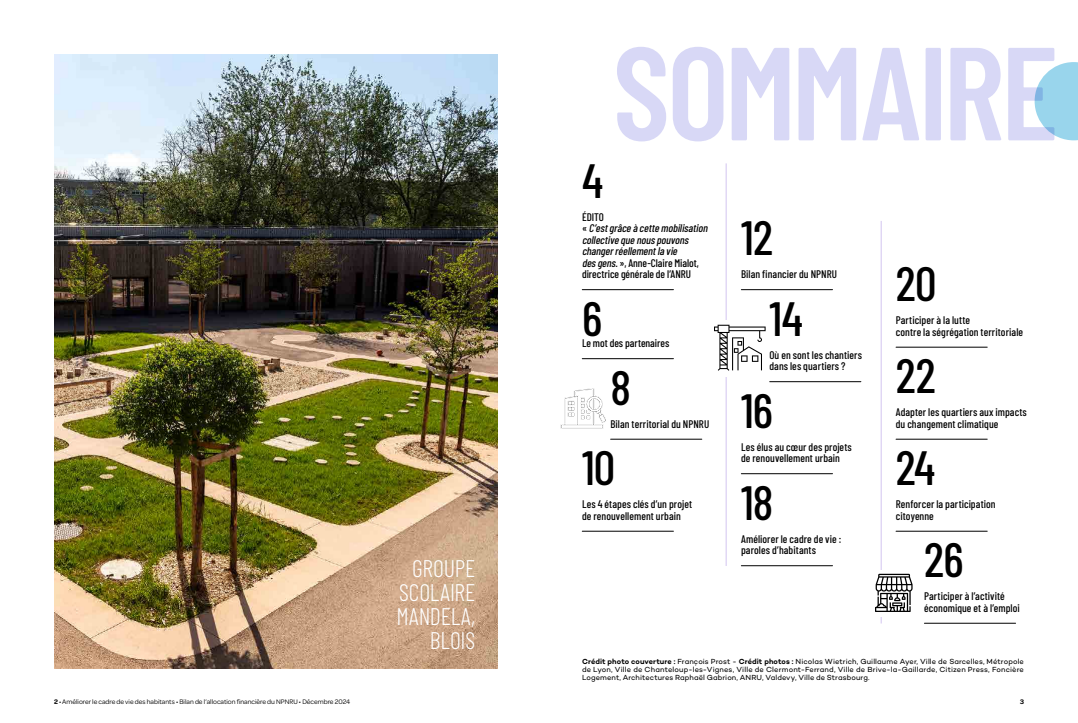
<style>
.page{position:relative;width:1078px;height:723px;background:#fff}
.page>*{position:absolute;margin:0;border:0;box-sizing:border-box;transform-origin:0 0}
.t1{font:600 132.1px "Barlow Condensed";letter-spacing:-.025em;color:#d8d8f6}
.t2{font:500 48px "Barlow Condensed";letter-spacing:-.015em;color:#000}
.t3{font:300 24px/24px "Barlow Condensed";color:#fff;text-align:right}
.t4{font:500 11px/11.5px "Barlow Condensed";letter-spacing:.005em;color:#000}
.t5{font:italic 500 11px/11.5px "Barlow Condensed";color:#000}
.t6{font:7.5px/8px "Campton";letter-spacing:.01em;color:#000;text-align:justify}
.t7{font:7px "Omnes";color:#000}
.t8{font:600 7px "Omnes";color:#000}
.s1{font-style:normal}
.s2{font-weight:600}
</style>
<div class="page">
<img style="left:54px;top:54px;width:443px;height:614px">
<hr style="left:741px;top:289px;width:91px;height:1px;background:#000">
<hr style="left:769px;top:381px;width:91px;height:1px;background:#000">
<hr style="left:741px;top:473px;width:91px;height:1px;background:#000">
<hr style="left:741px;top:565px;width:91px;height:1px;background:#000">
<svg style="left:1034px;top:62px;width:43px;height:78px"></svg>
<hr style="left:582px;top:289px;width:91px;height:1px;background:#000">
<hr style="left:582px;top:358px;width:91px;height:1px;background:#000">
<hr style="left:610px;top:439px;width:91px;height:1px;background:#000">
<hr style="left:582px;top:531px;width:91px;height:1px;background:#000">
<svg style="left:560px;top:388px;width:46px;height:41px"></svg>
<hr style="left:895px;top:347px;width:91px;height:1px;background:#000">
<hr style="left:895px;top:439px;width:91px;height:1px;background:#000">
<hr style="left:895px;top:531px;width:91px;height:1px;background:#000">
<hr style="left:924px;top:623px;width:91px;height:1px;background:#000">
<hr style="left:725px;top:163px;width:1px;height:403px;background:#d2c4f0">
<hr style="left:880px;top:221px;width:1px;height:402px;background:#d2c4f0">
<div style="left:719px;top:320px;width:15px;height:56px;background:#fff"></div>
<div style="left:874px;top:570px;width:15px;height:46px;background:#fff"></div>
<svg style="left:714px;top:325px;width:51px;height:46px"></svg>
<svg style="left:875px;top:574px;width:37px;height:38px"></svg>
<h3 class="t3" style="left:396px;top:555px;width:80px">GROUPE<br>SCOLAIRE<br>MANDELA,<br>BLOIS</h3>
<h1 class="t1" style="left:612px;top:-1px;width:447px">SOMMAIRE</h1>
<h2 class="t2" style="left:582px;top:146px;width:23px">4</h2>
<p class="t5" style="left:582px;top:210px;width:129px"><span class="s1">ÉDITO<br>«</span> C’estgrâceàcettemobilisation collectivequenouspouvons changerréellementlavie desgens.<span class="s1">», Anne-Claire Mialot, directrice générale de l’ANRU</span></p>
<h2 class="t2" style="left:582px;top:284px;width:22px">6</h2>
<p class="t4" style="left:582px;top:337px;width:89px">Le mot des partenaires</p>
<h2 class="t2" style="left:610px;top:353px;width:22px">8</h2>
<p class="t4" style="left:610px;top:417px;width:100px">Bilan territorial du NPNRU</p>
<h2 class="t2" style="left:582px;top:434px;width:35px">10</h2>
<p class="t4" style="left:582px;top:498px;width:112px">Les 4 étapes clés d’un projet de renouvellement urbain</p>
<h2 class="t2" style="left:741px;top:204px;width:34px">12</h2>
<p class="t4" style="left:741px;top:268px;width:97px">Bilan financier du NPNRU</p>
<h2 class="t2" style="left:769px;top:284px;width:35px">14</h2>
<p class="t4" style="left:769px;top:348px;width:94px">Où en sont les chantiers dans les quartiers ?</p>
<h2 class="t2" style="left:741px;top:376px;width:34px">16</h2>
<p class="t4" style="left:741px;top:440px;width:112px">Les élus au cœur des projets de renouvellement urbain</p>
<h2 class="t2" style="left:741px;top:468px;width:34px">18</h2>
<p class="t4" style="left:741px;top:532px;width:102px">Améliorer le cadre de vie : paroles d’habitants</p>
<h2 class="t2" style="left:895px;top:250px;width:42px">20</h2>
<p class="t4" style="left:895px;top:314px;width:129px">Participer à la lutte<br>contre la ségrégation territoriale</p>
<h2 class="t2" style="left:895px;top:342px;width:41px">22</h2>
<p class="t4" style="left:895px;top:406px;width:132px">Adapter les quartiers aux impacts du changement climatique</p>
<h2 class="t2" style="left:895px;top:434px;width:41px">24</h2>
<p class="t4" style="left:895px;top:498px;width:101px">Renforcer la participation citoyenne</p>
<h2 class="t2" style="left:923px;top:526px;width:41px">26</h2>
<p class="t4" style="left:923px;top:590px;width:97px">Participer à l’activité économique et à l’emploi</p>
<p class="t6" style="left:582px;top:658px;width:443px"><span class="s2">Crédit photo couverture :</span> François Prost - <span class="s2">Crédit photos :</span> Nicolas Wietrich, Guillaume Ayer, Ville de Sarcelles, Métropole de Lyon, Ville de Chanteloup-les-Vignes, Ville de Clermont-Ferrand, Ville de Brive-la-Gaillarde, Citizen Press, Foncière Logement, Architectures Raphaël Gabrion, ANRU, Valdevy, Ville de Strasbourg.</p>
<p class="t7" style="left:54px;top:697px;width:297px"><span class="s2">2</span> • Améliorer le cadre de vie des habitants • Bilan de l’allocation financière du NPNRU • Décembre 2024</p>
<p class="t8" style="left:1019px;top:697px;width:5px">3</p>
</div>
